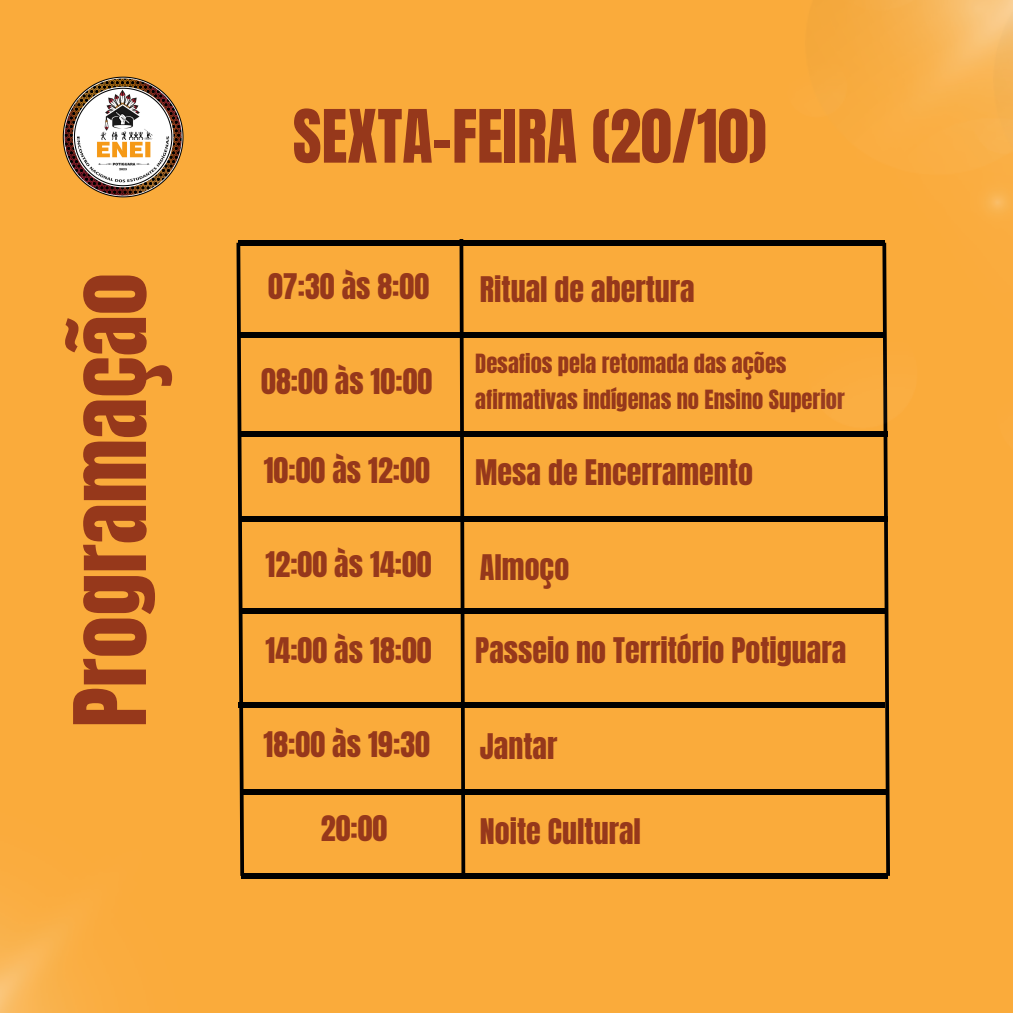
<style>
.page{position:relative;width:1013px;height:1013px;background:#fff}
.page>*{position:absolute;margin:0;border:0;box-sizing:border-box;transform-origin:0 0}
.t1{font:84.75px "Anton";color:#96381b}
.t2{font:62.5px "Anton";color:#96381b}
.t3{font:30px "Anton";color:#96381b}
.t4{font:22.5px/35.6px "Anton";color:#96381b}
</style>
<div class="page">
<div style="left:0;top:0;width:1012px;height:1012px;background:#faab3b"></div>
<img style="left:0;top:908px;width:82px;height:104px">
<img style="left:62px;top:76px;width:122px;height:122px">
<div style="left:238px;top:332px;width:646px;height:5px;background:#000"></div>
<div style="left:242px;top:431px;width:646px;height:5px;background:#000"></div>
<div style="left:242px;top:516px;width:646px;height:5px;background:#000"></div>
<div style="left:241px;top:608px;width:646px;height:6px;background:#000"></div>
<div style="left:238px;top:702px;width:646px;height:5px;background:#000"></div>
<div style="left:241px;top:789px;width:646px;height:6px;background:#000"></div>
<svg style="left:236px;top:242px;width:10px;height:637px"></svg>
<svg style="left:880px;top:428px;width:10px;height:451px"></svg>
<div style="left:242px;top:873px;width:646px;height:5px;background:#000"></div>
<div style="left:238px;top:240px;width:646px;height:5px;background:#000"></div>
<svg style="left:457px;top:239px;width:10px;height:640px"></svg>
<img style="left:741px;top:0;width:271px;height:428px">
<p class="t1" style="left:49px;top:727px;width:456px;rotate:-90deg">Programação</p>
<p class="t2" style="left:293px;top:91px;width:475px">SEXTA-FEIRA (20/10)</p>
<p class="t3" style="left:268px;top:264px;width:163px">07:30 às 8:00</p>
<p class="t3" style="left:480px;top:267px;width:216px">Ritual de abertura</p>
<p class="t3" style="left:261px;top:360px;width:172px">08:00 às 10:00</p>
<p class="t3" style="left:264px;top:448px;width:168px">10:00 às 12:00</p>
<p class="t3" style="left:265px;top:543px;width:168px">12:00 às 14:00</p>
<p class="t3" style="left:265px;top:629px;width:168px">14:00 às 18:00</p>
<p class="t3" style="left:263px;top:722px;width:168px">18:00 às 19:30</p>
<p class="t4" style="left:475px;top:346px;width:371px">Desafios pela retomada das ações afirmativas indígenas no Ensino Superior</p>
<p class="t3" style="left:475px;top:451px;width:279px">Mesa de Encerramento</p>
<p class="t3" style="left:480px;top:546px;width:91px">Almoço</p>
<p class="t3" style="left:475px;top:628px;width:372px">Passeio no Território Potiguara</p>
<p class="t3" style="left:480px;top:725px;width:79px">Jantar</p>
<p class="t3" style="left:321px;top:807px;width:68px">20:00</p>
<p class="t3" style="left:480px;top:809px;width:162px">Noite Cultural</p>
</div>
